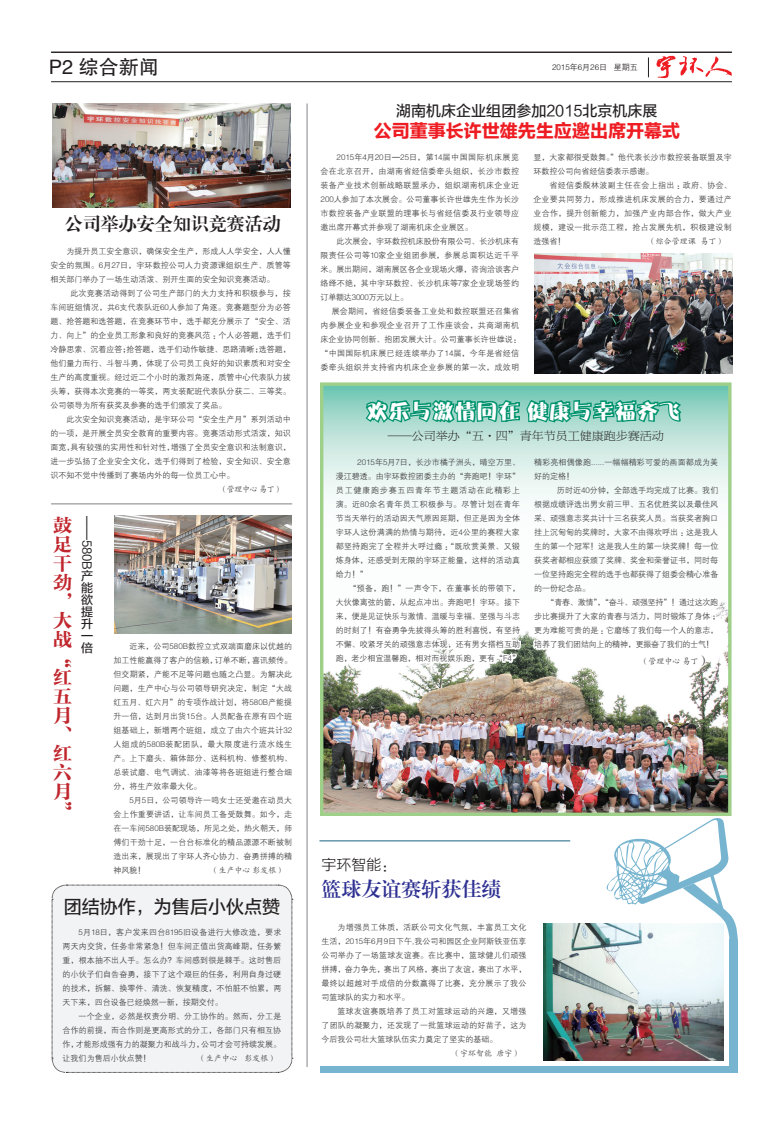
<style>
.page{position:relative;width:783px;height:1123px;background:#fff}
.page>*{position:absolute;margin:0;border:0;box-sizing:border-box;transform-origin:0 0}
.t1{font:22px "FZTCGHJW GB1 0";color:#fff}
.t2{font:20px "FZXBSK GBK1 0";color:#2e3092}
.t3{font:20px "FZHTJW GB1 0";color:#231f20}
.t4{font:19px/19px "FZCYSJW GB1 0";color:#c0262d;text-align:justify}
.t5{font:18px "FZLTDHK GBK1 0";color:#ee1d23}
.t6{font:18px "FZXBSK GBK1 0";color:#231f20}
.t7{font:18px "FZLTZHUNHK GBK1 0";color:#231f20}
.t8{font:15px "FZLTZHUNHK GBK1 0";color:#231f20}
.t9{font:15px "FZLTXIHK GBK1 0";color:#231f20}
.t10{font:12px "FZBYSK GBK1 0";color:#231f20}
.t11{font:12px/12px "FZLTZHUNHK GBK1 0";color:#231f20;text-align:justify}
.t12{font:8px/14px "FZZDXK GBK1 0";color:#3e3e3f;text-align:justify}
.t13{font:8px/14px "FZZDXK GBK1 0";letter-spacing:.035em;color:#3e3e3f}
.t14{font:8px "FZKTK GBK1 0";color:#3e3e3f}
.t15{font:8px/14px "FZZDXK GBK1 0";letter-spacing:.02em;color:#3e3e3f}
.t16{font:8px "FZZDXK GBK1 0";color:#231f20}
.s1{font-size:12px;color:#231f20}
</style>
<div class="page">
<img style="left:52px;top:103px;width:238px;height:105px">
<div style="left:51px;top:884px;width:242px;height:189px;background:#f2f3f4"></div>
<img style="left:543px;top:923px;width:180px;height:137px">
<svg style="left:648px;top:57px;width:1px;height:20px"></svg>
<hr style="left:51px;top:81px;width:680px;height:1px;background:#231f20">
<hr style="left:51px;top:52px;width:680px;height:1px;background:#231f20">
<svg style="left:656px;top:56px;width:75px;height:22px"></svg>
<img style="left:115px;top:515px;width:176px;height:118px">
<svg style="left:324px;top:386px;width:403px;height:114px"></svg>
<img style="left:324px;top:601px;width:403px;height:211px">
<div style="left:320px;top:382px;width:411px;height:434px;border:3px solid #9fd08a"></div>
<svg style="left:363px;top:253px;width:320px;height:175px"></svg>
<img style="left:327px;top:601px;width:394px;height:115px">
<div style="left:320px;top:1066px;width:417px;height:6px;background:#76b4cf"></div>
<hr style="left:306px;top:103px;width:2px;height:964px;background:#a8a9ad">
<hr style="left:51px;top:503px;width:241px;height:1px;background:#808285">
<hr style="left:319px;top:840px;width:251px;height:1px;background:#5d91a7">
<svg style="left:604px;top:815px;width:134px;height:124px"></svg>
<div style="left:729px;top:939px;width:8px;height:132px;background:#76b4cf"></div>
<img style="left:534px;top:254px;width:198px;height:119px">
<h2 class="t3" style="left:49px;top:56px;width:111px">P2 综合新闻</h2>
<p class="t16" style="left:552px;top:63px;width:87px">2015年6月26日 星期五</p>
<h3 class="t6" style="left:65px;top:214px;width:217px">公司举办安全知识竞赛活动</h3>
<p class="t12" style="left:50px;top:244px;width:242px;text-indent:16px">为提升员工安全意识，确保安全生产，形成人人学安全，人人懂安全的氛围。6月27日，宇环数控公司人力资源课组织生产、质管等相关部门举办了一场生动活泼、别开生面的安全知识竞赛活动。</p>
<p class="t12" style="left:50px;top:286px;width:242px;text-indent:20px">此次竞赛活动得到了公司生产部门的大力支持和积极参与，按车间班组情况，共6支代表队近60人参加了角逐。竞赛题型分为必答题、抢答题和选答题，在竞赛环节中，选手都充分展示了“安全、活力、向上”的企业员工形象和良好的竞赛风范：个人必答题，选手们冷静思索、沉着应答；抢答题，选手们动作敏捷、思路清晰；选答题，他们量力而行、斗智斗勇，体现了公司员工良好的知识素质和对安全生产的高度重视。经过近二个小时的激烈角逐，质管中心代表队力拔头筹，获得本次竞赛的一等奖，两支装配班代表队分获二、三等奖。公司领导为所有获奖及参赛的选手们颁发了奖品。</p>
<p class="t12" style="left:50px;top:412px;width:242px;text-indent:16px">此次安全知识竞赛活动，是宇环公司“安全生产月”系列活动中的一项，是开展全员安全教育的重要内容。竞赛活动形式活泼，知识面宽，具有较强的实用性和针对性，增强了全员安全意识和法制意识，进一步弘扬了企业安全文化，选手们得到了检验，安全知识、安全意识不知不觉中传播到了赛场内外的每一位员工心中。</p>
<p class="t14" style="left:219px;top:485px;width:65px">（管理中心 易丁）</p>
<h3 class="t4" style="left:53px;top:516px;width:20px">鼓足干劲，大战</h3>
<h3 class="t4" style="left:71px;top:648px;width:20px;rotate:90deg">“</h3>
<h3 class="t4" style="left:53px;top:668px;width:20px">红五月、红六月</h3>
<h3 class="t4" style="left:71px;top:800px;width:20px;rotate:90deg">”</h3>
<h3 class="t11" style="left:93px;top:515px;width:56px;rotate:90deg">——580B</h3>
<h3 class="t11" style="left:81px;top:570px;width:13px">产能欲提升一倍</h3>
<p class="t12" style="left:113px;top:639px;width:180px;text-indent:16px">近来，公司580B数控立式双端面磨床以优越的加工性能赢得了客户的信赖，订单不断，喜讯频传。但交期紧，产能不足等问题也随之凸显。为解决此问题，生产中心与公司领导研究决定，制定“大战红五月、红六月”的专项作战计划，将580B产能提升一倍，达到月出货15台。人员配备在原有四个班组基础上，新增两个班组，成立了由六个班共计32人组成的580B装配团队，最大限度进行流水线生产。上下磨头、箱体部分、送料机构、修整机构、总装试磨、电气调试、油漆等将各班组进行整合细分，将生产效率最大化。</p>
<p class="t12" style="left:113px;top:793px;width:180px;text-indent:16px">5月5日，公司领导许一鸣女士还受邀在动员大会上作重要讲话，让车间员工备受鼓舞。如今，走在一车间580B装配现场，所见之处，热火朝天，师傅们干劲十足，一台台标准化的精品源源不断被制造出来，展现出了宇环人齐心协力、奋勇拼搏的精神风貌！</p>
<p class="t14" style="left:210px;top:865px;width:76px">（生产中心 彭发根）</p>
<h3 class="t7" style="left:64px;top:897px;width:218px">团结协作，为售后小伙点赞</h3>
<p class="t12" style="left:63px;top:925px;width:220px;text-indent:16px">5月18日，客户发来四台8195旧设备进行大修改造，要求两天内交货，任务非常紧急！但车间正值出货高峰期，任务繁重，根本抽不出人手。怎么办？车间感到很是棘手。这时售后的小伙子们自告奋勇，接下了这个艰巨的任务，利用自身过硬的技术，拆解、换零件、清洗、恢复精度，不怕脏不怕累，两天下来，四台设备已经焕然一新，按期交付。</p>
<p class="t12" style="left:63px;top:1009px;width:220px;text-indent:16px">一个企业，必然是权责分明、分工协作的。然而，分工是合作的前提，而合作则是更高形式的分工，各部门只有相互协作，才能形成强有力的凝聚力和战斗力，公司才会可持续发展。让我们为售后小伙点赞！</p>
<p class="t14" style="left:198px;top:1054px;width:80px">（生产中心 彭发根）</p>
<h3 class="t8" style="left:396px;top:102px;width:263px">湖南机床企业组团参加2015北京机床展</h3>
<h3 class="t5" style="left:374px;top:120px;width:308px">公司董事长许世雄先生应邀出席开幕式</h3>
<p class="t12" style="left:533px;top:150px;width:200px">显，大家都很受鼓舞。”他代表长沙市数控装备联盟及宇环数控公司向省经信委表示感谢。</p>
<p class="t12" style="left:533px;top:178px;width:200px;text-indent:16px">省经信委殷林波副主任在会上指出：政府、协会、企业要共同努力，形成推进机床发展的合力，要通过产业合作，提升创新能力，加强产业内部合作，做大产业规模，建设一批示范工程，抢占发展先机，积极建设制造强省！</p>
<p class="t12" style="left:320px;top:150px;width:200px;text-indent:16px">2015年4月20日—25日，第14届中国国际机床展览会在北京召开，由湖南省经信委牵头组织，长沙市数控装备产业技术创新战略联盟承办，组织湖南机床企业近200人参加了本次展会。公司董事长许世雄先生作为长沙市数控装备产业联盟的理事长与省经信委及行业领导应邀出席开幕式并参观了湖南机床企业展区。</p>
<p class="t12" style="left:320px;top:234px;width:200px;text-indent:16px">此次展会，宇环数控机床股份有限公司、长沙机床有限责任公司等10家企业组团参展，参展总面积达近千平米。展出期间，湖南展区各企业现场火爆，咨询洽谈客户络绎不绝，其中宇环数控、长沙机床等7家企业现场签约订单额达3000万元以上。</p>
<p class="t13" style="left:320px;top:304px;width:202px;text-indent:11px">展会期间，省经信委装备工业处和数控联盟还召集省内参展企业和参观企业召开了工作座谈会，共商湖南机床企业协同创新、抱团发展大计。公司董事长许世雄说：“中国国际机床展已经连续举办了14届，今年是省经信委牵头组织并支持省内机床企业参展的第一次，成效明</p>
<p class="t14" style="left:647px;top:237px;width:78px">（综合管理课 易丁）</p>
<h1 class="t1" style="left:366px;top:400px;width:316px">欢乐与激情同在 健康与幸福齐飞</h1>
<h3 class="t10" style="left:387px;top:429px;width:277px">——公司举办“五·四”青年节员工健康跑步赛活动</h3>
<p class="t12" style="left:336px;top:456px;width:186px;text-indent:21px">2015年5月7日，长沙市橘子洲头，晴空万里、漫江碧透。由宇环数控团委主办的“奔跑吧！宇环”员工健康跑步赛五四青年节主题活动在此精彩上演。近80余名青年员工积极参与。尽管计划在青年节当天举行的活动因天气原因延期，但正是因为全体宇环人这份满满的热情与期待，近4公里的赛程大家都坚持跑完了全程并大呼过瘾：“既欣赏美景、又锻炼身体，还感受到无限的宇环正能量，这样的活动真给力！”</p>
<p class="t12" style="left:336px;top:582px;width:185px;text-indent:13px">“预备，跑！”一声令下，在董事长的带领下，大伙像离弦的箭，从起点冲出。奔跑吧！宇环。接下来，便是见证快乐与激情、温暖与幸福、坚强与斗志的时刻了！有奋勇争先拔得头筹的胜利喜悦，有坚持不懈、咬紧牙关的顽强意志体现，还有男女搭档互助跑，老少相宜温馨跑，相对而视娱乐跑，更有“F4”</p>
<p class="t15" style="left:534px;top:456px;width:185px">精彩亮相偶像跑......一幅幅精彩可爱的画面都成为美好的定格！</p>
<p class="t12" style="left:534px;top:484px;width:186px;text-indent:23px">历时近40分钟，全部选手均完成了比赛。我们根据成绩评选出男女前三甲、五名优胜奖以及最佳风采、顽强意志奖共计十三名获奖人员。当获奖者胸口挂上沉甸甸的奖牌时，大家不由得欢呼出：这是我人生的第一个冠军！这是我人生的第一块奖牌！每一位获奖者都相应获颁了奖牌、奖金和荣誉证书，同时每一位坚持跑完全程的选手也都获得了组委会精心准备的一份纪念品。</p>
<p class="t12" style="left:534px;top:596px;width:187px;text-align:left;text-indent:12px">“青春、激情”，“奋斗、顽强坚持”！通过这次跑步比赛提升了大家的青春与活力，同时锻炼了身体；更为难能可贵的是：它磨练了我们每一个人的意志，培养了我们团结向上的精神，更振奋了我们的士气！</p>
<p class="t14" style="left:640px;top:656px;width:72px">（管理中心 易丁<span class="s1">）</span></p>
<h3 class="t9" style="left:321px;top:856px;width:76px">宇环智能：</h3>
<h2 class="t2" style="left:321px;top:878px;width:181px">篮球友谊赛斩获佳绩</h2>
<p class="t12" style="left:321px;top:920px;width:206px;text-indent:16px">为增强员工体质，活跃公司文化气氛，丰富员工文化生活，2015年6月9日下午,我公司和园区企业阿斯铁亚伍享公司举办了一场篮球友谊赛。在比赛中，篮球健儿们顽强拼搏，奋力争先，赛出了风格，赛出了友谊，赛出了水平，最终以超越对手成倍的分数赢得了比赛，充分展示了我公司篮球队的实力和水平。</p>
<p class="t12" style="left:321px;top:1004px;width:206px;text-indent:16px">篮球友谊赛既培养了员工对篮球运动的兴趣，又增强了团队的凝聚力，还发现了一批篮球运动的好苗子，这为今后我公司壮大篮球队伍实力奠定了坚实的基础。</p>
<p class="t14" style="left:452px;top:1049px;width:70px">（宇环智能 唐宇）</p>
</div>
